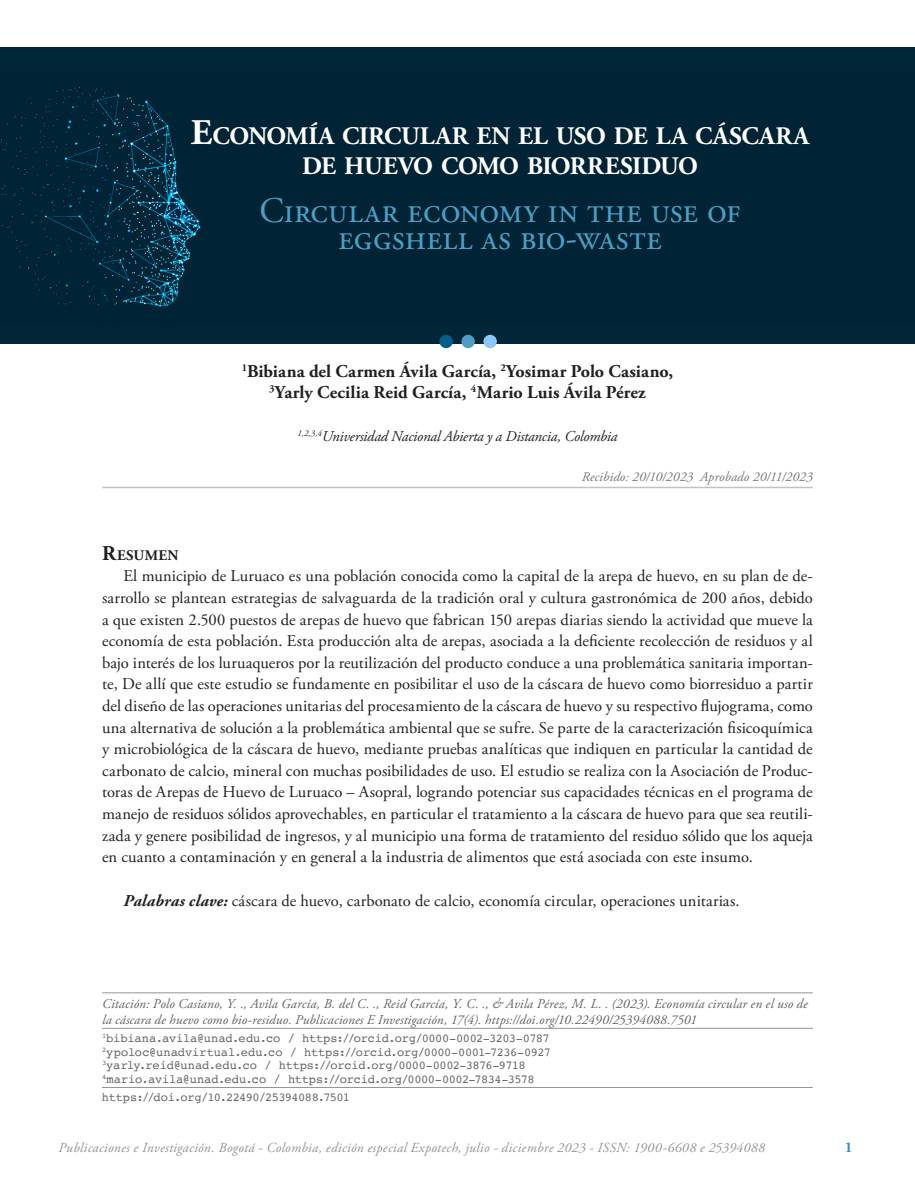
<style>
.page{position:relative;width:915px;height:1191px;background:#fff}
.page>*{position:absolute;margin:0;border:0;box-sizing:border-box;transform-origin:0 0}
._1_TITULO_Ingles{font:36px/27px "Adobe Garamond Pro";letter-spacing:.005em;color:#4c9ec3;text-align:center}
._1_TITULO_español{font:700 25.2px/30px "Adobe Garamond Pro";letter-spacing:-.01em;color:#fff;text-align:center}
._1_Nomre{font:700 18px/21px "Adobe Garamond Pro";letter-spacing:.005em;color:#231f20;text-align:center}
.TEXTO_CORRIDO{font:16.5px/21.6px "Adobe Garamond Pro";letter-spacing:-.005em;color:#231f20;text-align:justify}
._1_Universidad{font:italic 15px "Adobe Garamond Pro";letter-spacing:-.015em;color:#231f20}
.t1{font:700 15px "Adobe Garamond Pro";color:#3f8daf}
._2_Resume{font:700 14.7px "Adobe Garamond Pro";color:#231f20}
.plantilla{font:italic 13.8px "Adobe Garamond Pro";letter-spacing:.02em;color:#939598}
._1_Fechas{font:italic 13.5px/16.5px "Adobe Garamond Pro";letter-spacing:.01em;color:#636366}
._1_Fechas-2{font:italic 13.5px "Adobe Garamond Pro";letter-spacing:.01em;color:#76787b}
._1_Correo_NEW{font:12px/13.5px "Courier";letter-spacing:-.02em;color:#636366}
._1_Correo_NEW-2{font:12px "Courier";letter-spacing:-.045em;color:#636366}
.s1{font-size:36px}
.s2{font-size:21px}
.s3{font-weight:700;font-style:italic}
</style>
<div class="page">
<div style="left:0;top:47px;width:914px;height:297px;background:#002638"></div>
<img style="left:0;top:87px;width:201px;height:220px">
<hr style="left:102px;top:487px;width:710px;height:1px;background:#c1c2c4">
<hr style="left:102px;top:1028px;width:710px;height:1px;background:#939598">
<hr style="left:102px;top:1087px;width:710px;height:1px;background:#939598">
<hr style="left:102px;top:992px;width:710px;height:1px;background:#939598">
<div style="left:483px;top:335px;width:13px;height:13px;background:#89c7f8;border-radius:50%"></div>
<div style="left:461px;top:335px;width:13px;height:13px;background:#4c9ec3;border-radius:50%"></div>
<div style="left:439px;top:335px;width:13px;height:13px;background:#055e8a;border-radius:50%"></div>
<p class="_1_TITULO_español" style="left:191px;top:122px;width:619px"><span class="s1">E</span>CONOMÍA CIRCULAR EN EL USO DE LA CÁSCARA<br>DE HUEVO COMO BIORRESIDUO</p>
<p class="_1_TITULO_Ingles" style="left:259px;top:199px;width:482px">Circular economy in the use of eggshell as bio-waste</p>
<p class="_1_Nomre" style="left:241px;top:361px;width:433px"><sup>1</sup>Bibiana del Carmen Ávila García, <sup>2</sup>Yosimar Polo Casiano,<br><sup>3</sup>Yarly Cecilia Reid García, <sup>4</sup>Mario Luis Ávila Pérez</p>
<p class="_1_Universidad" style="left:297px;top:427px;width:321px"><sup>1,2,3,4</sup>Universidad Nacional Abierta y a Distancia, Colombia</p>
<p class="_1_Fechas-2" style="left:581px;top:468px;width:232px">Recibido: 20/10/2023 Aprobado 20/11/2023</p>
<p class="_2_Resume" style="left:102px;top:546px;width:78px"><span class="s2">R</span>ESUMEN</p>
<p class="TEXTO_CORRIDO" style="left:102px;top:566px;width:712px;text-indent:21px">El municipio de Luruaco es una población conocida como la capital de la arepa de huevo, en su plan de de&shy;sarrollo se plantean estrategias de salvaguarda de la tradición oral y cultura gastronómica de 200 años, debido a que existen 2.500 puestos de arepas de huevo que fabrican 150 arepas diarias siendo la actividad que mueve la economía de esta población. Esta producción alta de arepas, asociada a la deficiente recolección de residuos y al bajo interés de los luruaqueros por la reutilización del producto conduce a una problemática sanitaria importan&shy;te, De allí que este estudio se fundamente en posibilitar el uso de la cáscara de huevo como biorresiduo a partir del diseño de las operaciones unitarias del procesamiento de la cáscara de huevo y su respectivo flujograma, como una alternativa de solución a la problemática ambiental que se sufre. Se parte de la caracterización fisicoquímica y microbiológica de la cáscara de huevo, mediante pruebas analíticas que indiquen en particular la cantidad de carbonato de calcio, mineral con muchas posibilidades de uso. El estudio se realiza con la Asociación de Produc&shy;toras de Arepas de Huevo de Luruaco – Asopral, logrando potenciar sus capacidades técnicas en el programa de manejo de residuos sólidos aprovechables, en particular el tratamiento a la cáscara de huevo para que sea reutili&shy;zada y genere posibilidad de ingresos, y al municipio una forma de tratamiento del residuo sólido que los aqueja en cuanto a contaminación y en general a la industria de alimentos que está asociada con este insumo.</p>
<p class="TEXTO_CORRIDO" style="left:123px;top:890px;width:617px"><span class="s3">Palabras clave:</span> cáscara de huevo, carbonato de calcio, economía circular, operaciones unitarias.</p>
<p class="_1_Fechas" style="left:102px;top:995px;width:707px">Citación: Polo Casiano, Y. ., Avila García, B. del C. ., Reid García, Y. C. ., &amp; Avila Pérez, M. L. . (2023). Economía circular en el uso de la cáscara de huevo como bio-residuo. Publicaciones E Investigación, 17(4). https://doi.org/10.22490/25394088.7501</p>
<p class="_1_Correo_NEW" style="left:102px;top:1031px;width:450px"><sup>1</sup>bibiana.avila@unad.edu.co / https://orcid.org/0000-0002-3203-0787<br><sup>2</sup>ypoloc@unadvirtual.edu.co / https://orcid.org/0000-0001-7236-0927<br><sup>3</sup>yarly.reid@unad.edu.co / https://orcid.org/0000-0002-3876-9718<br><sup>4</sup>mario.avila@unad.edu.co / https://orcid.org/0000-0002-7834-3578</p>
<p class="_1_Correo_NEW-2" style="left:102px;top:1088px;width:249px">https://doi.org/10.22490/25394088.7501</p>
<p class="plantilla" style="left:58px;top:1139px;width:708px">Publicaciones e Investigación. Bogotá - Colombia, edición especial Expotech, julio - diciembre 2023 - ISSN: 1900-6608 e 25394088</p>
<p class="t1" style="left:844px;top:1138px;width:9px">1</p>
</div>
